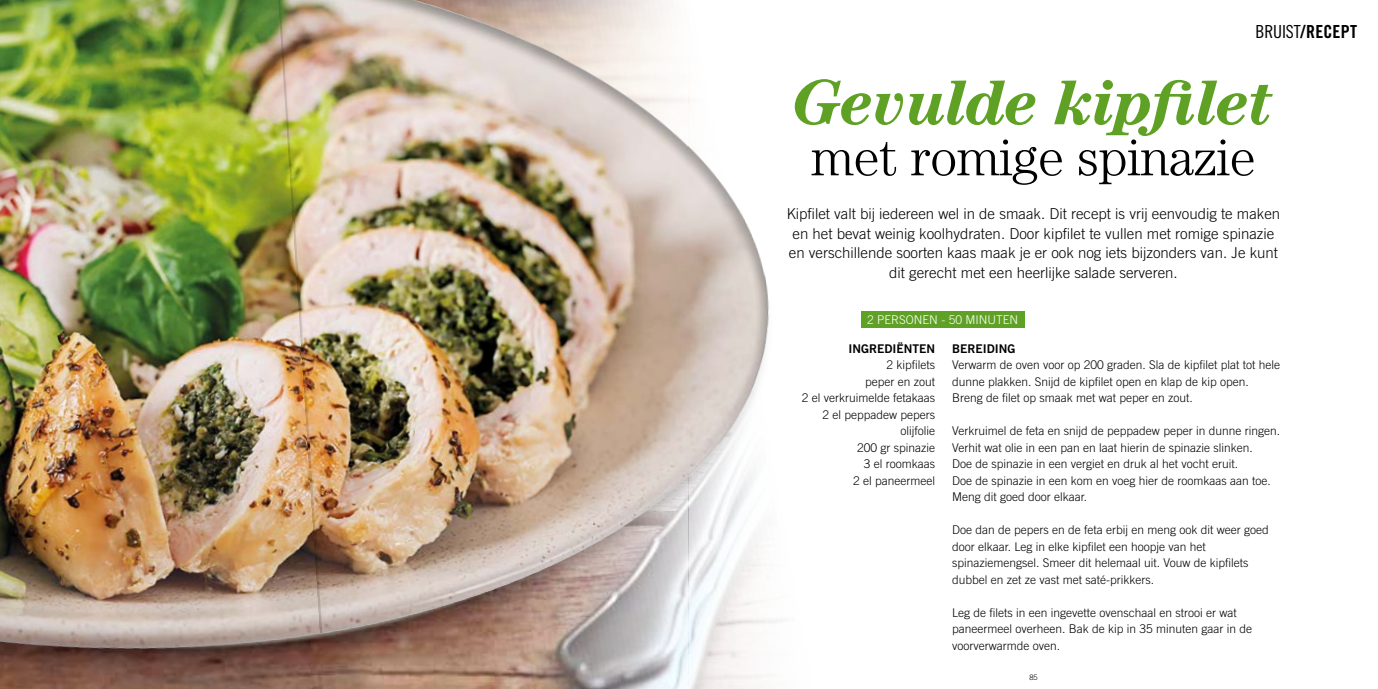
<style>
.page{position:relative;width:1378px;height:689px;background:#fff}
.page>*{position:absolute;margin:0;border:0;box-sizing:border-box;transform-origin:0 0}
.t1{font:italic 700 64.5px "Century Std";letter-spacing:-.02em;color:#5fa124}
.t2{font:300 52.5px "Century Std";letter-spacing:-.01em;color:#000}
.t3{font:18px "Trade Gothic LT Std Bd Cn 20";letter-spacing:.01em;color:#000}
.t4{font:300 15px/19.5px "Trade Gothic LT Std";color:#000;text-align:center}
.t5{font:300 12px/16.5px "Trade Gothic LT Std";color:#000}
.t6{font:12px "Trade Gothic LT Std Bd 2";color:#000}
.t7{font:300 12px "Trade Gothic LT Std";color:#fff}
.t8{font:300 7.5px "Trade Gothic LT Std";color:#000}
.s1{font-family:"Trade Gothic LT Std Cn 18"}
</style>
<div class="page">
<img style="left:0;top:0;width:273px;height:689px">
<img style="left:273px;top:0;width:416px;height:689px">
<div style="left:861px;top:311px;width:163px;height:17px;background:#5fa124"></div>
<svg style="left:689px;top:147px;width:94px;height:542px"></svg>
<h3 class="t3" style="left:1255px;top:21px;width:103px"><span class="s1">BRUIST</span>/RECEPT</h3>
<h1 class="t1" style="left:792px;top:65px;width:483px">Gevulde kipfilet</h1>
<h2 class="t2" style="left:811px;top:127px;width:446px">met romige spinazie</h2>
<p class="t4" style="left:787px;top:204px;width:495px">Kipfilet valt bij iedereen wel in de smaak. Dit recept is vrij eenvoudig te maken en het bevat weinig koolhydraten. Door kipfilet te vullen met romige spinazie en verschillende soorten kaas maak je er ook nog iets bijzonders van. Je kunt dit gerecht met een heerlijke salade serveren.</p>
<p class="t7" style="left:867px;top:313px;width:152px">2 PERSONEN - 50 MINUTEN</p>
<p class="t6" style="left:952px;top:341px;width:65px">BEREIDING</p>
<p class="t5" style="left:952px;top:357px;width:329px">Verwarm de oven voor op 200 graden. Sla de kipfilet plat tot hele dunne plakken. Snijd de kipfilet open en klap de kip open.<br>Breng de filet op smaak met wat peper en zout.</p>
<p class="t5" style="left:952px;top:423px;width:329px">Verkruimel de feta en snijd de peppadew peper in dunne ringen.<br>Verhit wat olie in een pan en laat hierin de spinazie slinken.<br>Doe de spinazie in een vergiet en druk al het vocht eruit.<br>Doe de spinazie in een kom en voeg hier de roomkaas aan toe.<br>Meng dit goed door elkaar.</p>
<p class="t5" style="left:952px;top:522px;width:318px">Doe dan de pepers en de feta erbij en meng ook dit weer goed door elkaar. Leg in elke kipfilet een hoopje van het spinaziemengsel. Smeer dit helemaal uit. Vouw de kipfilets dubbel en zet ze vast met saté-prikkers.</p>
<p class="t5" style="left:952px;top:604px;width:302px">Leg de filets in een ingevette ovenschaal en strooi er wat paneermeel overheen. Bak de kip in 35 minuten gaar in de voorverwarmde oven.</p>
<p class="t6" style="left:848px;top:341px;width:88px">INGREDIËNTEN</p>
<p class="t5" style="left:802px;top:356px;width:135px;text-align:right">2 kipfilets<br>peper en zout<br>2 el verkruimelde fetakaas<br>2 el peppadew pepers olijfolie<br>200 gr spinazie<br>3 el roomkaas<br>2 el paneermeel</p>
<p class="t8" style="left:1029px;top:672px;width:10px">85</p>
</div>
